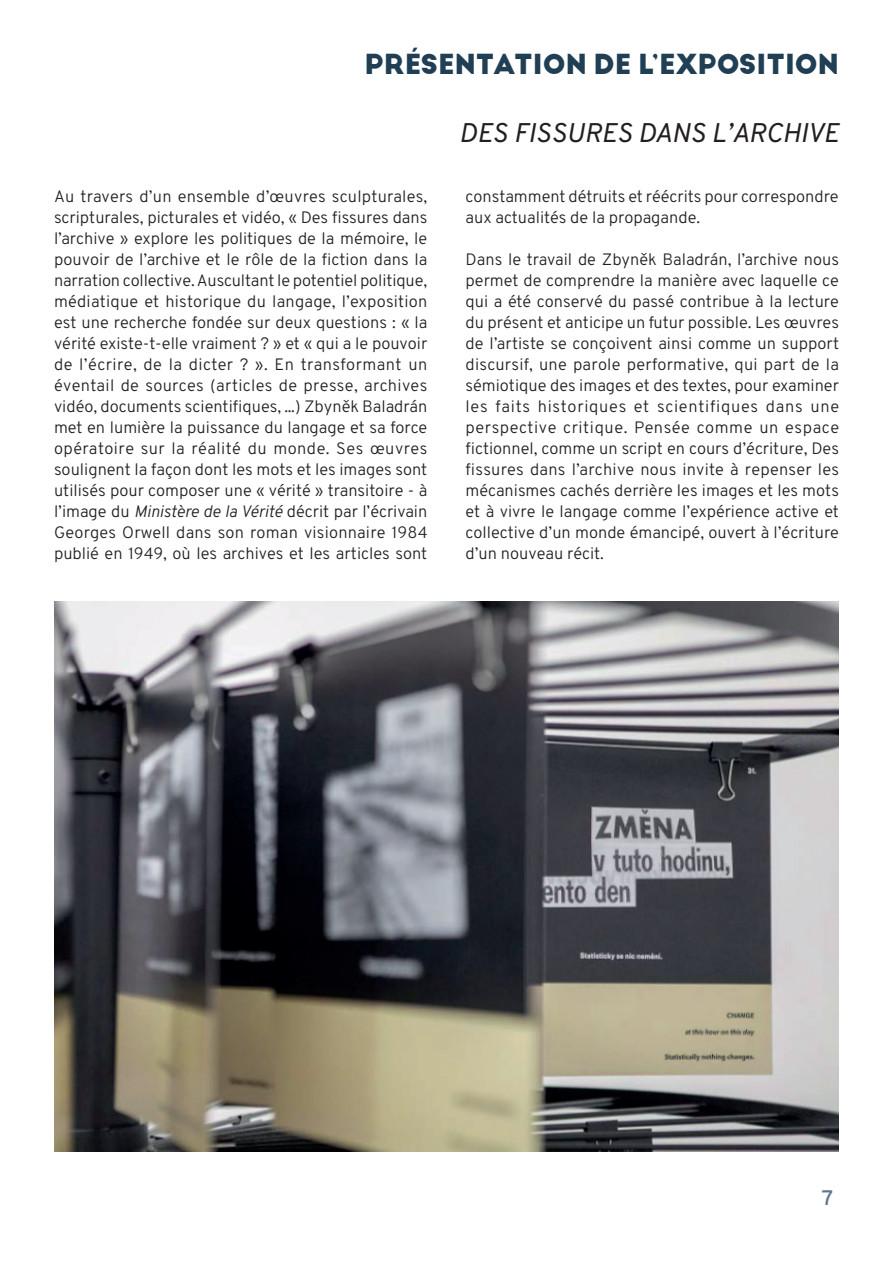
<style>
.page{position:relative;width:893px;height:1263px;background:#fff}
.page>*{position:absolute;margin:0;border:0;box-sizing:border-box;transform-origin:0 0}
.t1{font:700 27px "Big John PRO";color:#213f54}
.t2{font:italic 27px "Overpass";color:#231f20}
.t3{font:600 21px "Overpass";color:#617589}
.t4{font:300 16.5px/21px "Overpass";color:#231f20;text-align:justify}
.s1{font-style:italic}
</style>
<div class="page">
<img style="left:54px;top:601px;width:784px;height:550px">
<h1 class="t1" style="left:365px;top:48px;width:476px">PRÉSENTATION DE L’EXPOSITION</h1>
<h1 class="t2" style="left:459px;top:114px;width:381px">DES FISSURES DANS L’ARCHIVE</h1>
<p class="t4" style="left:54px;top:185px;width:375px">Au travers d’un ensemble d’œuvres sculpturales, scripturales, picturales et vidéo, « Des fissures dans l’archive » explore les politiques de la mémoire, le pouvoir de l’archive et le rôle de la fiction dans la narration collective. Auscultant le potentiel politique, médiatique et historique du langage, l’exposition est une recherche fondée sur deux questions : « la vérité existe-t-elle vraiment ? » et « qui a le pouvoir de l’écrire, de la dicter ? ». En transformant un éventail de sources (articles de presse, archives vidéo, documents scientifiques, ...) Zbyněk Baladrán met en lumière la puissance du langage et sa force opératoire sur la réalité du monde. Ses œuvres soulignent la façon dont les mots et les images sont utilisés pour composer une « vérité » transitoire - à l’image du <span class="s1">Ministère de la Vérité</span> décrit par l’écrivain Georges Orwell dans son roman visionnaire 1984 publié en 1949, où les archives et les articles sont</p>
<p class="t4" style="left:466px;top:186px;width:375px">constamment détruits et réécrits pour correspondre aux actualités de la propagande.</p>
<p class="t4" style="left:466px;top:249px;width:375px">Dans le travail de Zbyněk Baladrán, l’archive nous permet de comprendre la manière avec laquelle ce qui a été conservé du passé contribue à la lecture du présent et anticipe un futur possible. Les œuvres de l’artiste se conçoivent ainsi comme un support discursif, une parole performative, qui part de la sémiotique des images et des textes, pour examiner les faits historiques et scientifiques dans une perspective critique. Pensée comme un espace fictionnel, comme un script en cours d’écriture, Des fissures dans l’archive nous invite à repenser les mécanismes cachés derrière les images et les mots et à vivre le langage comme l’expérience active et collective d’un monde émancipé, ouvert à l’écriture d’un nouveau récit.</p>
<p class="t3" style="left:822px;top:1182px;width:13px">7</p>
</div>
